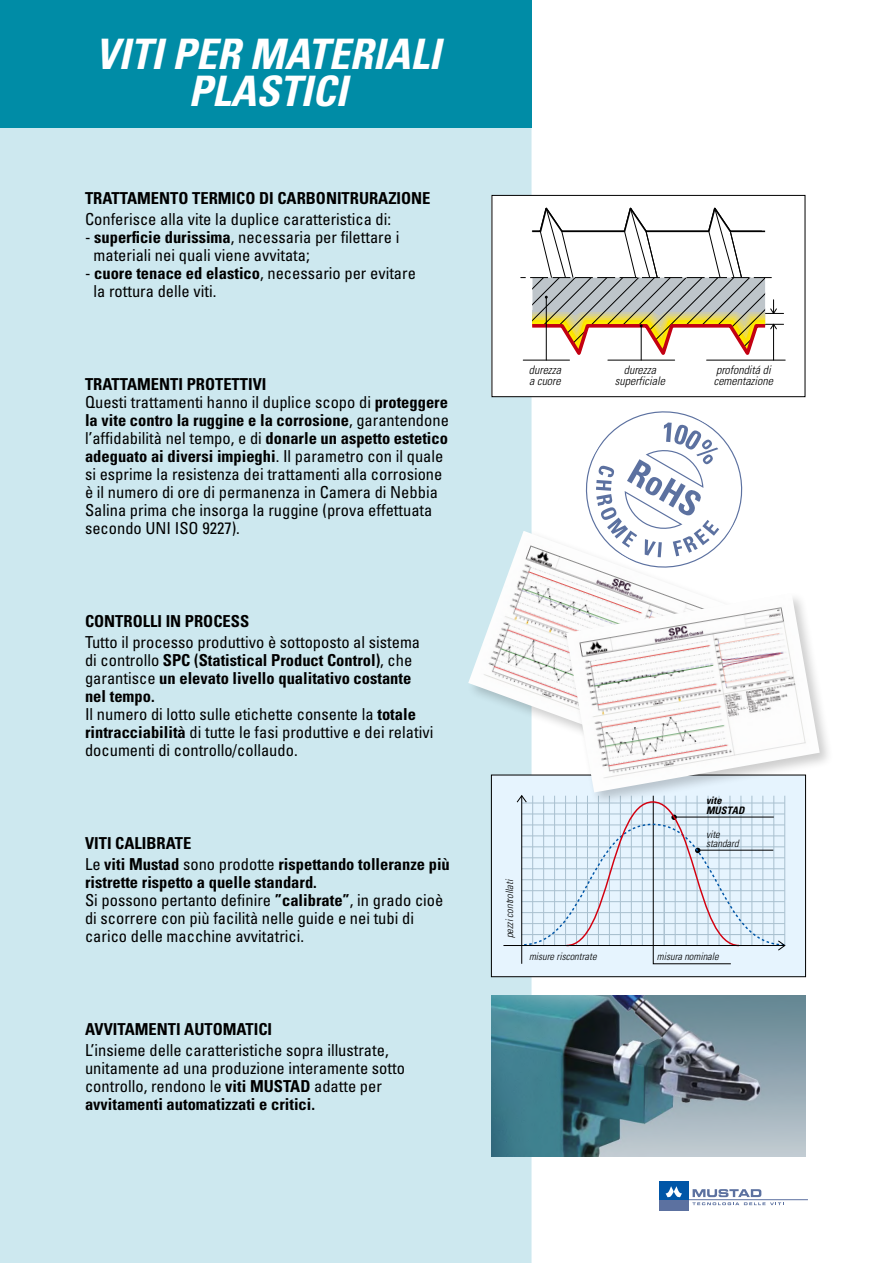
<style>
.page{position:relative;width:893px;height:1263px;background:#fff}
.page>*{position:absolute;margin:0;border:0;box-sizing:border-box;transform-origin:0 0}
.t1{font:italic 700 condensed 42px/37.5px "Univers";color:#fff;text-align:center}
.t2{font:condensed 16.5px/18px "Univers";color:#000}
.t3{font:700 condensed 16.5px/21px "Univers";color:#000}
.t4{font:italic 300 condensed 11.85px/11.9px "Univers";color:#000}
.t5{font:italic 300 condensed 10.35px/9px "Univers";color:#000}
.t6{font:italic 700 condensed 10.35px/10.4px "Univers";color:#000}
.s1{font-weight:700}
.s2{font-weight:400}
</style>
<div class="page">
<div style="left:0;top:128px;width:531px;height:1135px;background:#cde8ef"></div>
<div style="left:0;top:0;width:531px;height:128px;background:#008ca6"></div>
<div style="left:491px;top:775px;width:314px;height:202px;background:#e6f4fe"></div>
<div style="left:491px;top:775px;width:315px;height:202px;border:1px solid #000"></div>
<hr style="left:503px;top:945px;width:282px;height:1px;background:#000">
<svg style="left:516px;top:795px;width:270px;height:169px"></svg>
<div style="left:492px;top:195px;width:313px;height:202px;background:#fff"></div>
<div style="left:492px;top:195px;width:313px;height:202px;border:1px solid #000"></div>
<hr style="left:707px;top:360px;width:78px;height:1px;background:#000">
<svg style="left:520px;top:207px;width:264px;height:154px"></svg>
<div style="left:466px;top:528px;width:287px;height:248px;background:#000;opacity:.2"></div>
<img style="left:468px;top:531px;width:271px;height:230px">
<div style="left:564px;top:591px;width:270px;height:216px;background:#000;opacity:.2"></div>
<img style="left:566px;top:593px;width:254px;height:199px">
<img style="left:491px;top:995px;width:315px;height:162px">
<svg style="left:575px;top:411px;width:178px;height:167px"></svg>
<hr style="left:688px;top:1199px;width:120px;height:1px;background:#5c71a0">
<div style="left:659px;top:1181px;width:29px;height:29px;background:#5c71a0"></div>
<div style="left:659px;top:1181px;width:29px;height:19px;background:#0056a7"></div>
<svg style="left:666px;top:1186px;width:16px;height:11px"></svg>
<svg style="left:692px;top:1189px;width:92px;height:16px"></svg>
<h1 class="t1" style="left:95px;top:35px;width:347px">VITI PER MATERIALI<br>PLASTICI</h1>
<p class="t3" style="left:85px;top:187px;width:347px">TRATTAMENTO TERMICO DI CARBONITRURAZIONE</p>
<p class="t2" style="left:85px;top:210px;width:308px">Conferisce alla vite la duplice caratteristica di:</p>
<p class="t2" style="left:94px;top:228px;width:307px;text-indent:-8px">- <span class="s1">superficie durissima</span>, necessaria per filettare i materiali nei quali viene avvitata;</p>
<p class="t2" style="left:94px;top:264px;width:324px;text-indent:-8px">- <span class="s1">cuore tenace ed elastico</span>, necessario per evitare la rottura delle viti.</p>
<p class="t2" style="left:85px;top:375px;width:365px"><span class="s1">TRATTAMENTI PROTETTIVI<br></span>Questi trattamenti hanno il duplice scopo di <span class="s1">proteggere la vite contro la ruggine e la corrosione</span>, garantendone l’affidabilità nel tempo, e di <span class="s1">donarle un aspetto estetico adeguato ai diversi impieghi</span>. Il parametro con il quale si esprime la resistenza dei trattamenti alla corrosione è il numero di ore di permanenza in Camera di Nebbia Salina prima che insorga la ruggine (prova effettuata secondo UNI ISO 9227).</p>
<p class="t3" style="left:85px;top:610px;width:166px">CONTROLLI IN PROCESS</p>
<p class="t2" style="left:85px;top:633px;width:350px">Tutto il processo produttivo è sottoposto al sistema di controllo <span class="s1">SPC (Statistical Product Control)</span>, che garantisce <span class="s1">un elevato livello qualitativo costante nel tempo.<br></span>Il numero di lotto sulle etichette consente la <span class="s1">totale rintracciabilità</span> di tutte le fasi produttive e dei relativi documenti di controllo/collaudo.</p>
<p class="t3" style="left:85px;top:832px;width:366px">VITI CALIBRATE<br><span class="s2">Le</span> viti Mustad <span class="s2">sono prodotte</span> rispettando tolleranze più</p>
<p class="t2" style="left:85px;top:873px;width:360px"><span class="s1">ristrette rispetto a quelle standard.<br></span>Si possono pertanto definire <span class="s1">”calibrate”</span>, in grado cioè di scorrere con più facilità nelle guide e nei tubi di carico delle macchine avvitatrici.</p>
<p class="t3" style="left:85px;top:1019px;width:189px">AVVITAMENTI AUTOMATICI</p>
<p class="t2" style="left:85px;top:1041px;width:321px">L’insieme delle caratteristiche sopra illustrate, unitamente ad una produzione interamente sotto controllo, rendono le <span class="s1">viti MUSTAD</span> adatte per <span class="s1">avvitamenti automatizzati e critici.</span></p>
<p class="t4" style="left:529px;top:363px;width:34px">durezza a cuore</p>
<p class="t4" style="left:615px;top:363px;width:51px;text-align:center">durezza superficiale</p>
<p class="t4" style="left:714px;top:363px;width:61px">profonditá di cementazione</p>
<p class="t5" style="left:505px;top:938px;width:61px;rotate:-90deg">pezzi controllati</p>
<p class="t6" style="left:706px;top:795px;width:40px">vite<br>MUSTAD</p>
<p class="t5" style="left:706px;top:830px;width:34px">vite standard</p>
<p class="t5" style="left:529px;top:952px;width:69px">misure riscontrate</p>
<p class="t5" style="left:657px;top:952px;width:63px">misura nominale</p>
</div>
